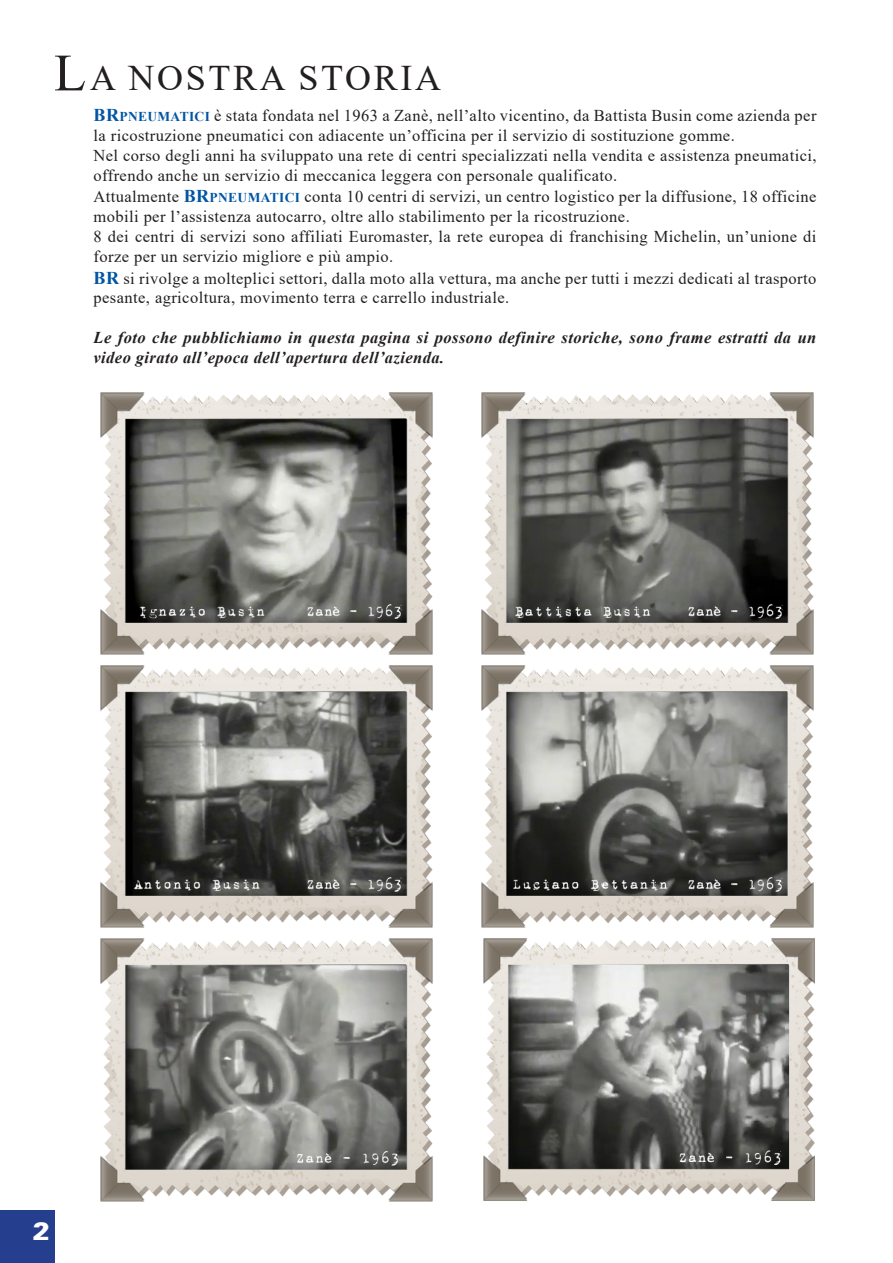
<style>
.page{position:relative;width:893px;height:1263px;background:#fff}
.page>*{position:absolute;margin:0;border:0;box-sizing:border-box;transform-origin:0 0}
.t1{font:36px "Times New Roman";letter-spacing:.075em;color:#231f20}
.t2{font:900 25.5px "Univers";color:#fff}
.t3{font:16.5px/19.8px "Times New Roman";letter-spacing:.025em;color:#231f20}
.t4{font:italic 700 16.5px/19.8px "Times New Roman";letter-spacing:.025em;color:#231f20}
.s1{font-size:52.5px}
.s2{font-weight:700;font-size:18px;color:#0155a3}
.s3{font-weight:700;font-size:13.5px;color:#0155a3}
</style>
<div class="page">
<div style="left:0;top:1210px;width:54px;height:53px;background:#253f8e"></div>
<img style="left:481px;top:392px;width:334px;height:809px">
<img style="left:100px;top:392px;width:333px;height:810px">
<p class="t1" style="left:54px;top:53px;width:389px"><span class="s1">L</span>A NOSTRA STORIA</p>
<p class="t3" style="left:94px;top:106px;width:724px"><span class="s2">BR</span><span class="s3">PNEUMATICI</span> è stata fondata nel 1963 a Zanè, nell’alto vicentino, da Battista Busin come azienda per la ricostruzione pneumatici con adiacente un’officina per il servizio di sostituzione gomme.</p>
<p class="t3" style="left:94px;top:145px;width:724px">Nel corso degli anni ha sviluppato una rete di centri specializzati nella vendita e assistenza pneumatici, offrendo anche un servizio di meccanica leggera con personale qualificato.</p>
<p class="t3" style="left:94px;top:187px;width:724px">Attualmente <span class="s2">BR</span><span class="s3">PNEUMATICI</span> conta 10 centri di servizi, un centro logistico per la diffusione, 18 officine mobili per l’assistenza autocarro, oltre allo stabilimento per la ricostruzione.</p>
<p class="t3" style="left:94px;top:226px;width:724px">8 dei centri di servizi sono affiliati Euromaster, la rete europea di franchising Michelin, un’unione di forze per un servizio migliore e più ampio.</p>
<p class="t3" style="left:94px;top:268px;width:724px"><span class="s2">BR</span> si rivolge a molteplici settori, dalla moto alla vettura, ma anche per tutti i mezzi dedicati al trasporto pesante, agricoltura, movimento terra e carrello industriale.</p>
<p class="t4" style="left:94px;top:327px;width:724px">Le foto che pubblichiamo in questa pagina si possono definire storiche, sono frame estratti da un video girato all’epoca dell’apertura dell’azienda.</p>
<p class="t2" style="left:33px;top:1214px;width:19px">2</p>
</div>
